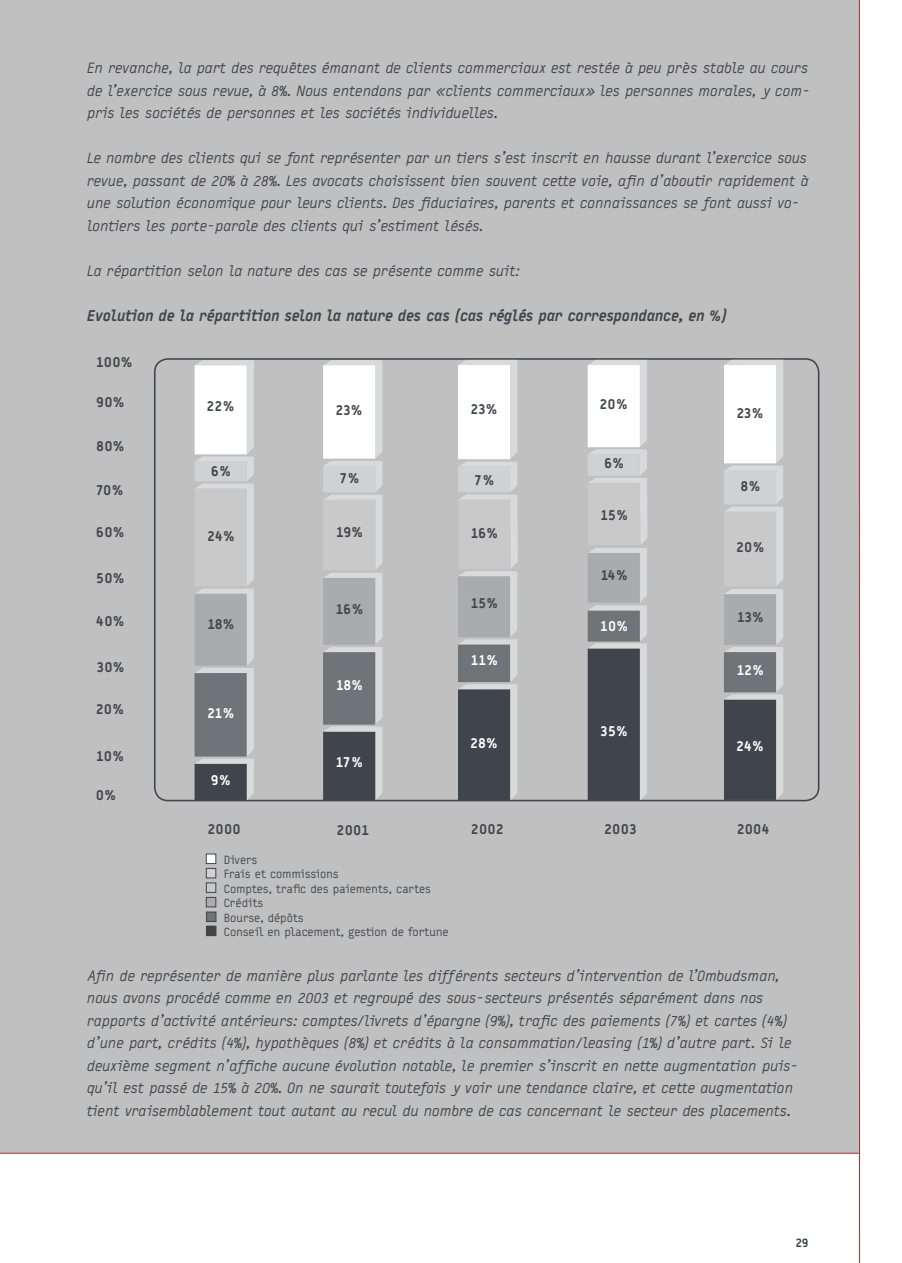
<style>
.page{position:relative;width:902px;height:1263px;background:#fff}
.page>*{position:absolute;margin:0;border:0;box-sizing:border-box;transform-origin:0 0}
.t1{font:italic 15px/22.5px "Typestar";letter-spacing:-.01em;color:#3f454b}
.t2{font:italic 900 15px "Typestar";letter-spacing:-.03em;color:#3f454b}
.t3{font:900 14.1px "Typestar";letter-spacing:.04em;color:#3f454b}
.t4{font:900 13.95px "Typestar";letter-spacing:-.01em;color:#3f454b}
.t5{font:900 13.95px "Typestar";letter-spacing:-.02em;color:#fff}
.t6{font:12px/14.4px "Typestar";letter-spacing:-.015em;color:#3f454b}
.t7{font:900 12px "Typestar";color:#3f454b}
</style>
<div class="page">
<div style="left:0;top:0;width:859px;height:1153px;background:#c0c0c0"></div>
<hr style="left:859px;top:0;width:1px;height:1263px;background:#b8292b">
<hr style="left:0;top:1153px;width:859px;height:1px;background:#b8292b">
<div style="left:206px;top:868px;width:10px;height:10px;background:#cfd1d2"></div>
<div style="left:206px;top:868px;width:10px;height:10px;border:1px solid #3f454b"></div>
<div style="left:206px;top:926px;width:10px;height:10px;background:#3f454b"></div>
<div style="left:206px;top:854px;width:10px;height:9px;background:#fff"></div>
<div style="left:206px;top:854px;width:10px;height:10px;border:1px solid #3f454b"></div>
<div style="left:206px;top:897px;width:10px;height:10px;background:#a9abae"></div>
<div style="left:206px;top:897px;width:10px;height:10px;border:1px solid #3f454b"></div>
<div style="left:206px;top:883px;width:10px;height:9px;background:#c9c9c9"></div>
<div style="left:206px;top:882px;width:10px;height:11px;border:1px solid #3f454b"></div>
<div style="left:206px;top:912px;width:10px;height:9px;background:#6f7478"></div>
<div style="left:206px;top:912px;width:10px;height:10px;border:1px solid #3f454b"></div>
<svg style="left:154px;top:358px;width:666px;height:442px"></svg>
<div style="left:723px;top:471px;width:53px;height:33px;background:#c0c0c0"></div>
<svg style="left:724px;top:360px;width:67px;height:440px"></svg>
<svg style="left:458px;top:360px;width:68px;height:440px"></svg>
<svg style="left:587px;top:360px;width:72px;height:440px"></svg>
<svg style="left:323px;top:360px;width:67px;height:440px"></svg>
<svg style="left:194px;top:360px;width:68px;height:440px"></svg>
<p class="t1" style="left:87px;top:57px;width:724px">En revanche, la part des requêtes émanant de clients commerciaux est restée à peu près stable au cours de l’exercice sous revue, à 8%. Nous entendons par «clients commerciaux» les personnes morales, y com&shy;pris les sociétés de personnes et les sociétés individuelles.</p>
<p class="t1" style="left:87px;top:147px;width:723px">Le nombre des clients qui se font représenter par un tiers s’est inscrit en hausse durant l’exercice sous revue, passant de 20% à 28%. Les avocats choisissent bien souvent cette voie, afin d’aboutir rapidement à une solution économique pour leurs clients. Des fiduciaires, parents et connaissances se font aussi vo&shy;lontiers les porte-parole des clients qui s’estiment lésés.</p>
<p class="t1" style="left:87px;top:259px;width:434px">La répartition selon la nature des cas se présente comme suit:</p>
<p class="t2" style="left:87px;top:306px;width:640px">Evolution de la répartition selon la nature des cas (cas réglés par correspondance, en %)</p>
<p class="t3" style="left:96px;top:353px;width:38px">100%</p>
<p class="t3" style="left:96px;top:393px;width:30px">90%</p>
<p class="t3" style="left:96px;top:437px;width:30px">80%</p>
<p class="t3" style="left:96px;top:481px;width:29px">70%</p>
<p class="t3" style="left:96px;top:524px;width:30px">60%</p>
<p class="t3" style="left:96px;top:569px;width:30px">50%</p>
<p class="t3" style="left:96px;top:612px;width:30px">40%</p>
<p class="t3" style="left:96px;top:658px;width:30px">30%</p>
<p class="t3" style="left:96px;top:700px;width:29px">20%</p>
<p class="t3" style="left:96px;top:747px;width:29px">10%</p>
<p class="t3" style="left:96px;top:786px;width:21px">0%</p>
<p class="t4" style="left:207px;top:397px;width:29px">22%</p>
<p class="t4" style="left:211px;top:463px;width:21px">6%</p>
<p class="t4" style="left:207px;top:527px;width:29px">24%</p>
<p class="t4" style="left:207px;top:616px;width:28px">18%</p>
<p class="t5" style="left:207px;top:704px;width:28px">21%</p>
<p class="t5" style="left:211px;top:771px;width:21px">9%</p>
<p class="t4" style="left:336px;top:401px;width:28px">23%</p>
<p class="t4" style="left:340px;top:469px;width:21px">7%</p>
<p class="t4" style="left:336px;top:523px;width:28px">19%</p>
<p class="t4" style="left:336px;top:600px;width:29px">16%</p>
<p class="t5" style="left:336px;top:676px;width:28px">18%</p>
<p class="t5" style="left:336px;top:753px;width:29px">17%</p>
<p class="t4" style="left:470px;top:400px;width:28px">23%</p>
<p class="t4" style="left:474px;top:471px;width:21px">7%</p>
<p class="t4" style="left:470px;top:524px;width:29px">16%</p>
<p class="t4" style="left:470px;top:595px;width:29px">15%</p>
<p class="t5" style="left:471px;top:652px;width:29px">11%</p>
<p class="t5" style="left:470px;top:734px;width:29px">28%</p>
<p class="t4" style="left:600px;top:396px;width:29px">20%</p>
<p class="t4" style="left:604px;top:454px;width:21px">6%</p>
<p class="t4" style="left:600px;top:506px;width:29px">15%</p>
<p class="t4" style="left:600px;top:566px;width:28px">14%</p>
<p class="t5" style="left:600px;top:618px;width:29px">10%</p>
<p class="t5" style="left:600px;top:723px;width:29px">35%</p>
<p class="t4" style="left:736px;top:404px;width:28px">23%</p>
<p class="t4" style="left:740px;top:477px;width:21px">8%</p>
<p class="t4" style="left:736px;top:538px;width:29px">20%</p>
<p class="t4" style="left:737px;top:608px;width:28px">13%</p>
<p class="t5" style="left:736px;top:661px;width:29px">12%</p>
<p class="t5" style="left:736px;top:738px;width:29px">24%</p>
<p class="t3" style="left:208px;top:821px;width:34px">2000</p>
<p class="t3" style="left:337px;top:821px;width:34px">2001</p>
<p class="t3" style="left:471px;top:820px;width:34px">2002</p>
<p class="t3" style="left:604px;top:820px;width:34px">2003</p>
<p class="t3" style="left:737px;top:820px;width:34px">2004</p>
<p class="t6" style="left:224px;top:853px;width:226px">Divers<br>Frais et commissions<br>Comptes, trafic des paiements, cartes<br>Crédits<br>Bourse, dépôts<br>Conseil en placement, gestion de fortune</p>
<p class="t1" style="left:87px;top:964px;width:712px">Afin de représenter de manière plus parlante les différents secteurs d’intervention de l’Ombudsman, nous avons procédé comme en 2003 et regroupé des sous-secteurs présentés séparément dans nos rapports d’activité antérieurs: comptes/livrets d’épargne (9%), trafic des paiements (7%) et cartes (4%) d’une part, crédits (4%), hypothèques (8%) et crédits à la consommation/leasing (1%) d’autre part. Si le deuxième segment n’affiche aucune évolution notable, le premier s’inscrit en nette augmentation puis&shy;qu’il est passé de 15% à 20%. On ne saurait toutefois y voir une tendance claire, et cette augmentation tient vraisemblablement tout autant au recul du nombre de cas concernant le secteur des placements.</p>
<p class="t7" style="left:795px;top:1235px;width:14px">29</p>
</div>
